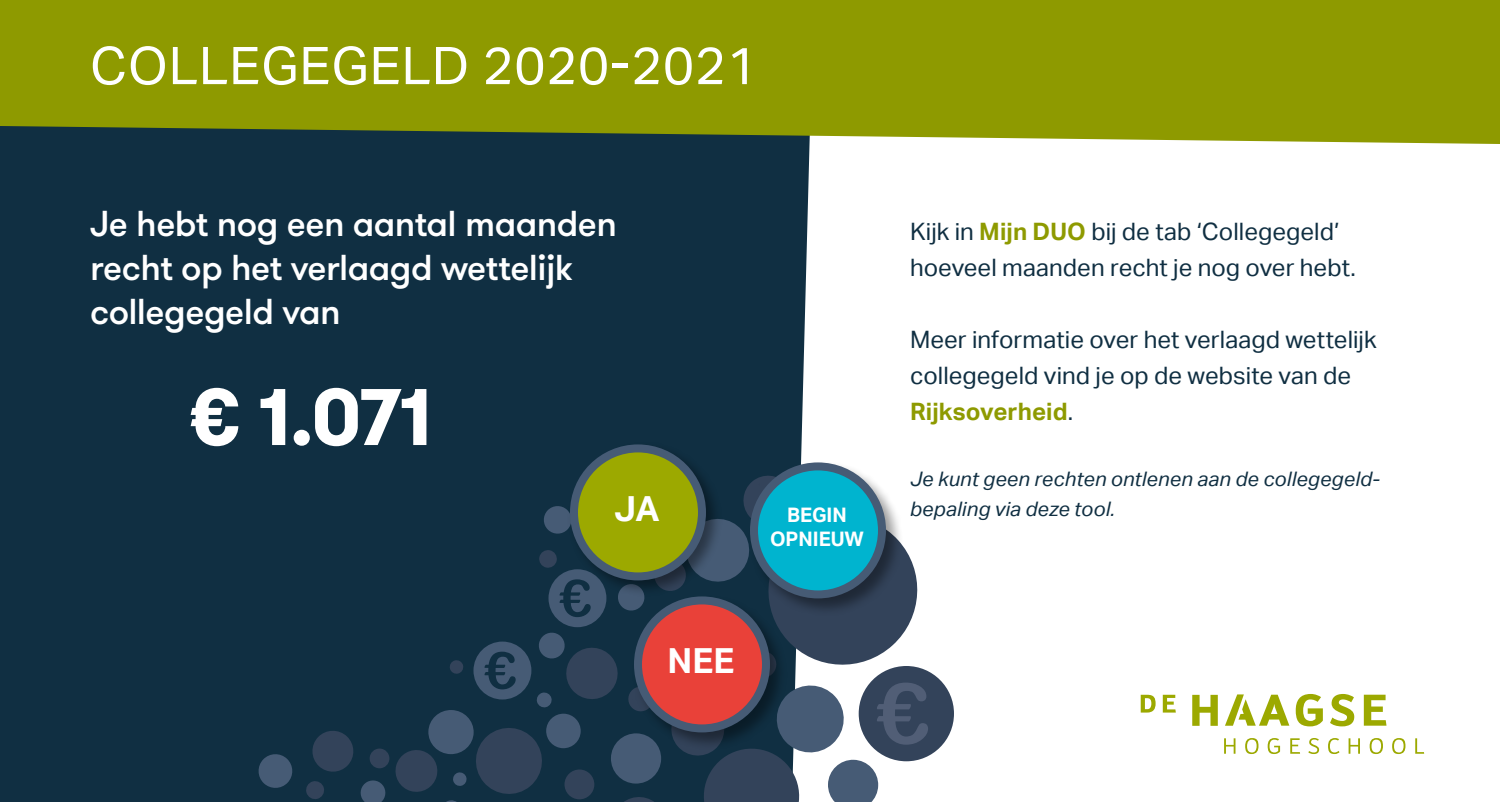
<style>
.page{position:relative;width:1500px;height:802px;background:#fff}
.page>*{position:absolute;margin:0;border:0;box-sizing:border-box;transform-origin:0 0}
.t1{font:700 80px "GT Walsheim Pro";color:#fff}
.t2{font:52px "Aktiv Grotesk";letter-spacing:.02em;color:#fff}
.t3{font:500 36px/44px "GT Walsheim Pro";letter-spacing:-.015em;color:#fff}
.t4{font:700 34.6px "Aktiv Grotesk";color:#fff}
.t5{font:24px/36px "Aktiv Grotesk";letter-spacing:.005em;color:#102f42}
.t6{font:italic 20px/30px "Aktiv Grotesk";letter-spacing:.01em;color:#102f42}
.t7{font:700 20px/24px "Aktiv Grotesk";color:#fff;text-align:center}
.s1{font-weight:700;color:#8e9a00}
</style>
<div class="page">
<div style="left:0;top:144px;width:810px;height:658px;background:#102f42"></div>
<div style="left:0;top:0;width:1500px;height:144px;background:#8e9a00"></div>
<svg style="left:257px;top:752px;width:37px;height:38px"></svg>
<svg style="left:370px;top:748px;width:20px;height:20px"></svg>
<svg style="left:305px;top:729px;width:82px;height:73px;background:#1e384d"></svg>
<svg style="left:1141px;top:694px;width:283px;height:60px"></svg>
<svg style="left:393px;top:447px;width:561px;height:355px"></svg>
<div style="left:566px;top:441px;width:157px;height:157px;background:#000;opacity:.4"></div>
<div style="left:574px;top:448px;width:128px;height:128px;background:#9ca900;border-radius:50%"></div>
<div style="left:570px;top:444px;width:136px;height:136px;border:8px solid #465b75;border-radius:50%"></div>
<div style="left:632px;top:594px;width:156px;height:156px;background:#000;opacity:.4"></div>
<div style="left:638px;top:600px;width:128px;height:128px;background:#e94139;border-radius:50%"></div>
<div style="left:634px;top:596px;width:136px;height:136px;border:8px solid #465b75;border-radius:50%"></div>
<div style="left:748px;top:460px;width:156px;height:156px;background:#000;opacity:.4"></div>
<div style="left:754px;top:466px;width:128px;height:128px;background:#00b4cf;border-radius:50%"></div>
<div style="left:750px;top:462px;width:136px;height:136px;border:8px solid #465b75;border-radius:50%"></div>
<h2 class="t2" style="left:90px;top:36px;width:669px">COLLEGEGELD 2020-2021</h2>
<h3 class="t3" style="left:90px;top:203px;width:529px">Je hebt nog een aantal maanden recht op het verlaagd wettelijk collegegeld van</h3>
<h1 class="t1" style="left:190px;top:365px;width:243px">€ 1.071</h1>
<h3 class="t4" style="left:614px;top:489px;width:47px">JA</h3>
<p class="t7" style="left:770px;top:503px;width:95px">BEGIN<br>OPNIEUW</p>
<h3 class="t4" style="left:668px;top:641px;width:68px">NEE</h3>
<p class="t5" style="left:910px;top:214px;width:447px">Kijk in <span class="s1">Mijn DUO</span> bij de tab ‘Collegegeld’ hoeveel maanden recht je nog over hebt.</p>
<p class="t5" style="left:910px;top:322px;width:468px">Meer informatie over het verlaagd wettelijk collegegeld vind je op de website van de<br><span class="s1">Rijksoverheid</span>.</p>
<p class="t6" style="left:910px;top:464px;width:472px">Je kunt geen rechten ontlenen aan de collegegeld&shy;bepaling via deze tool.</p>
</div>
